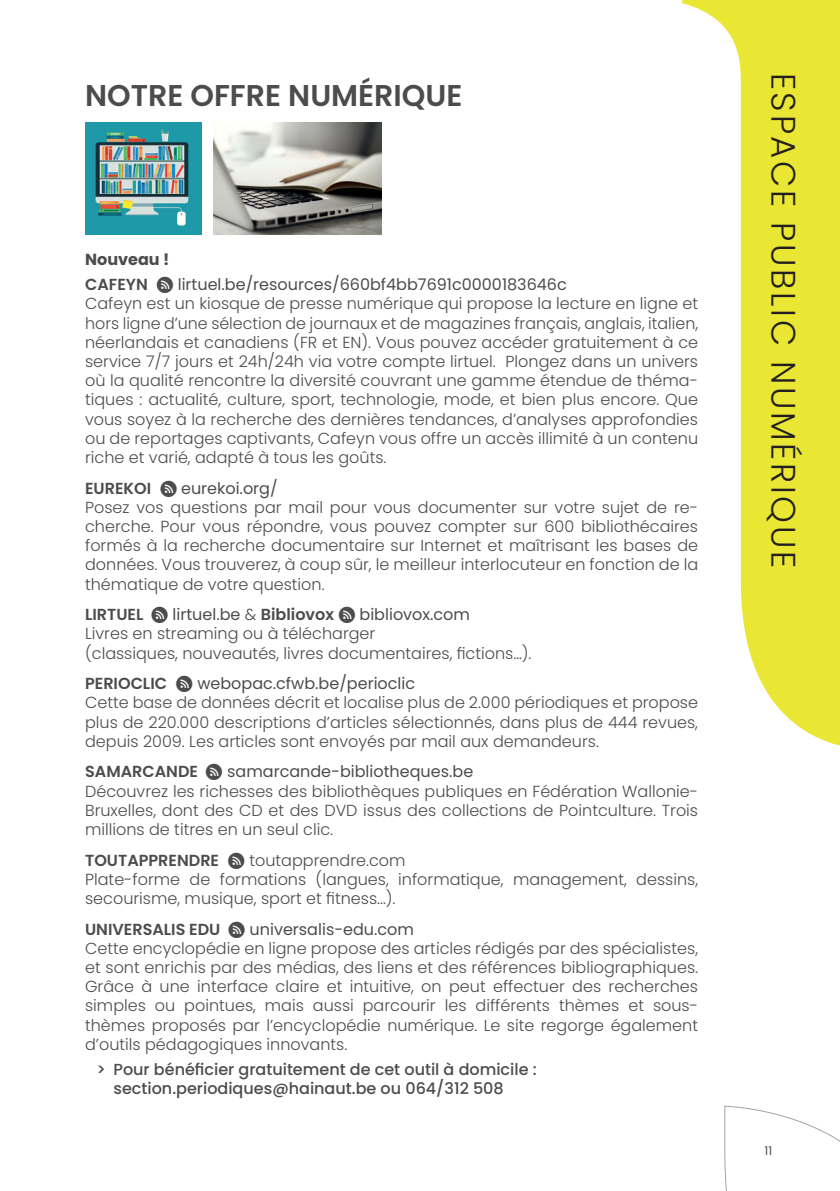
<style>
.page{position:relative;width:840px;height:1191px;background:#fff}
.page>*{position:absolute;margin:0;border:0;box-sizing:border-box;transform-origin:0 0}
.t1{font:300 34px "Poppins";letter-spacing:.08em;color:#231f20}
.t2{font:600 30px "Poppins";color:#4b4c4d}
.t3{font:300 16px/19.2px "Poppins";color:#4b4c4d}
.t4{font:500 16px/19.2px "Poppins";color:#4b4c4d}
.t5{font:16px/24.8px "Poppins";color:#4b4c4d}
.t6{font:12px "Poppins";color:#4b4c4d}
.s1{font-weight:700}
.s2{font-weight:600}
.s3{font-family:"Social Media Circled"}
.s4{font-family:"Social Media Circled";font-weight:400}
.s5{font-weight:400}
</style>
<div class="page">
<svg style="left:724px;top:1105px;width:115px;height:86px"></svg>
<svg style="left:682px;top:0;width:157px;height:746px;fill:#e9e733"></svg>
<img style="left:213px;top:122px;width:168px;height:112px">
<img style="left:85px;top:122px;width:116px;height:112px">
<h2 class="t2" style="left:85px;top:78px;width:378px">NOTRE OFFRE NUMÉRIQUE</h2>
<p class="t5" style="left:85px;top:247px;width:483px"><span class="s1">Nouveau !<br></span><span class="s2">CAFEYN</span> <span class="s3">Z</span> lirtuel.be/resources/660bf4bb7691c0000183646c</p>
<p class="t3" style="left:85px;top:294px;width:614px;text-align:justify">Cafeyn est un kiosque de presse numérique qui propose la lecture en ligne et hors ligne d’une sélection de journaux et de magazines français, anglais, italien, néerlandais et canadiens (FR et EN). Vous pouvez accéder gratuitement à ce service 7/7 jours et 24h/24h via votre compte lirtuel. Plongez dans un univers où la qualité rencontre la diversité couvrant une gamme étendue de théma&shy;tiques : actualité, culture, sport, technologie, mode, et bien plus encore. Que vous soyez à la recherche des dernières tendances, d’analyses approfondies ou de reportages captivants, Cafeyn vous offre un accès illimité à un contenu riche et varié, adapté à tous les goûts.</p>
<p class="t3" style="left:85px;top:478px;width:614px"><span class="s2">EUREKOI</span> <span class="s4">Z</span> <span class="s5">eurekoi.org/<br></span>Posez vos questions par mail pour vous documenter sur votre sujet de re&shy;cherche. Pour vous répondre, vous pouvez compter sur 600 bibliothécaires formés à la recherche documentaire sur Internet et maîtrisant les bases de données. Vous trouverez, à coup sûr, le meilleur interlocuteur en fonction de la thématique de votre question.</p>
<p class="t3" style="left:85px;top:605px;width:447px"><span class="s2">LIRTUEL</span> <span class="s4">Z</span> <span class="s5">lirtuel.be</span> &amp; <span class="s2">Bibliovox</span> <span class="s4">Z</span> <span class="s5">bibliovox.com<br></span>Livres en streaming ou à télécharger<br>(classiques, nouveautés, livres documentaires, fictions…).</p>
<p class="t3" style="left:85px;top:674px;width:614px"><span class="s2">PERIOCLIC</span> <span class="s4">Z</span> <span class="s5">webopac.cfwb.be/perioclic<br></span>Cette base de données décrit et localise plus de 2.000 périodiques et propose plus de 220.000 descriptions d’articles sélectionnés, dans plus de 444 revues, depuis 2009. Les articles sont envoyés par mail aux demandeurs.</p>
<p class="t3" style="left:85px;top:762px;width:614px"><span class="s2">SAMARCANDE</span> <span class="s4">Z</span> <span class="s5">samarcande-bibliotheques.be<br></span>Découvrez les richesses des bibliothèques publiques en Fédération Wallonie-Bruxelles, dont des CD et des DVD issus des collections de Pointculture. Trois millions de titres en un seul clic.</p>
<p class="t3" style="left:85px;top:850px;width:614px"><span class="s2">TOUTAPPRENDRE</span> <span class="s4">Z</span> toutapprendre.com<br>Plate-forme de formations (langues, informatique, management, dessins, secourisme, musique, sport et fitness...).</p>
<p class="t3" style="left:85px;top:919px;width:614px"><span class="s2">UNIVERSALIS EDU</span> <span class="s4">Z</span> <span class="s5">universalis-edu.com<br></span>Cette encyclopédie en ligne propose des articles rédigés par des spécialistes, et sont enrichis par des médias, des liens et des références bibliographiques.<br>Grâce à une interface claire et intuitive, on peut effectuer des recherches simples ou pointues, mais aussi parcourir les différents thèmes et sous&shy;thèmes proposés par l’encyclopédie numérique. Le site regorge également d’outils pédagogiques innovants.</p>
<p class="t4" style="left:113px;top:1059px;width:424px;text-indent:-17px">&gt; Pour bénéficier gratuitement de cet outil à domicile : section.periodiques@hainaut.be ou 064/312 508</p>
<h1 class="t1" style="left:802px;top:73px;width:497px;rotate:90deg">ESPACE PUBLIC NUMÉRIQUE</h1>
<p class="t6" style="left:764px;top:1143px;width:9px">11</p>
</div>
